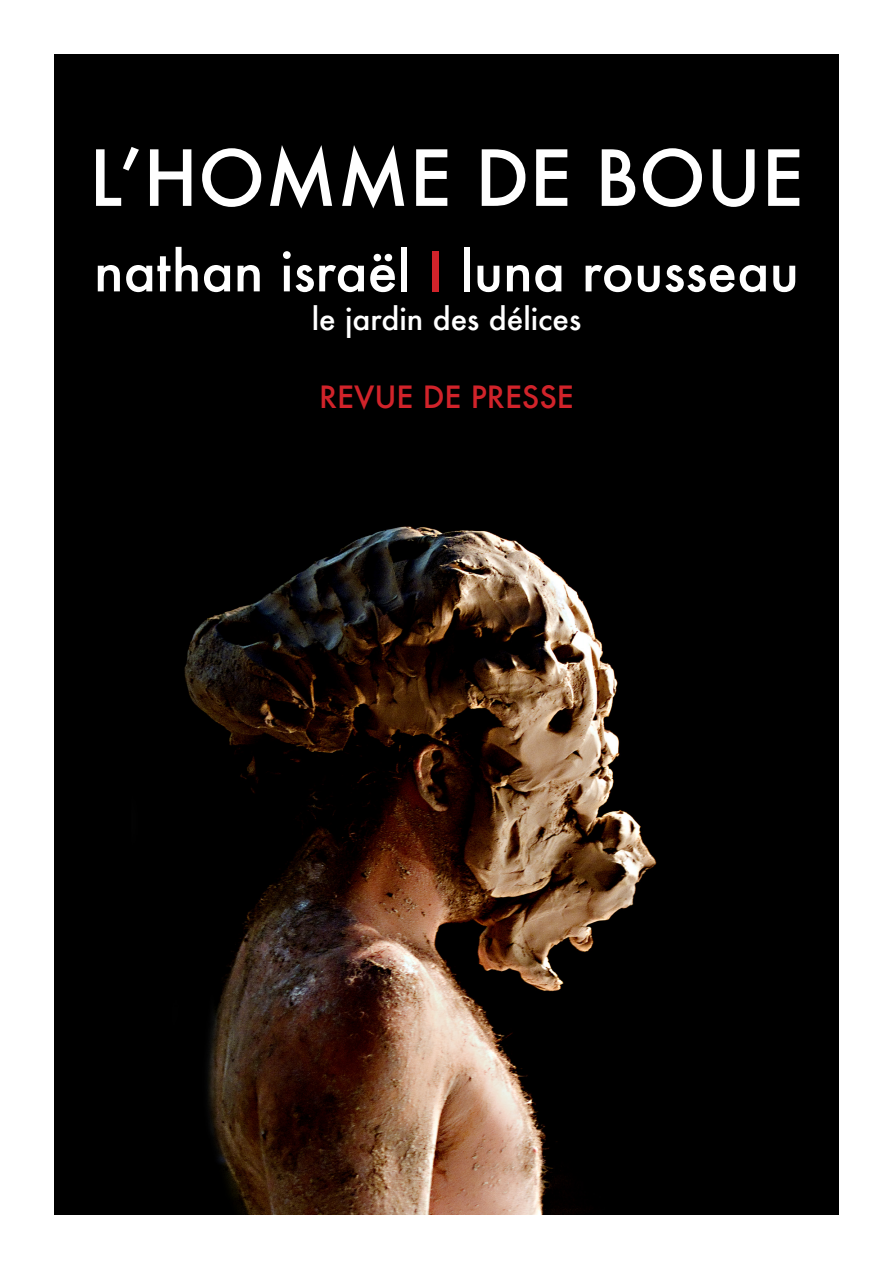
<style>
.page{position:relative;width:893px;height:1263px;background:#fff}
.page>*{position:absolute;margin:0;border:0;box-sizing:border-box;transform-origin:0 0}
.t1{font:500 75px "Futura";color:#fff}
.t2{font:500 54px "Futura";color:#fff}
.t3{font:500 30px "Futura";color:#fff}
.t4{font:500 30px "Futura";color:#d1232a}
.s1{color:#d1232a}
</style>
<div class="page">
<div style="left:54px;top:54px;width:785px;height:416px;background:#000"></div>
<img style="left:54px;top:470px;width:785px;height:744px">
<p class="t1" style="left:89px;top:127px;width:716px">L’HOMME DE BOUE</p>
<p class="t2" style="left:94px;top:234px;width:706px">nathan israël <span class="s1">I</span> luna rousseau</p>
<p class="t3" style="left:312px;top:299px;width:271px">le jardin des délices</p>
<p class="t4" style="left:319px;top:377px;width:256px">REVUE DE PRESSE</p>
</div>
